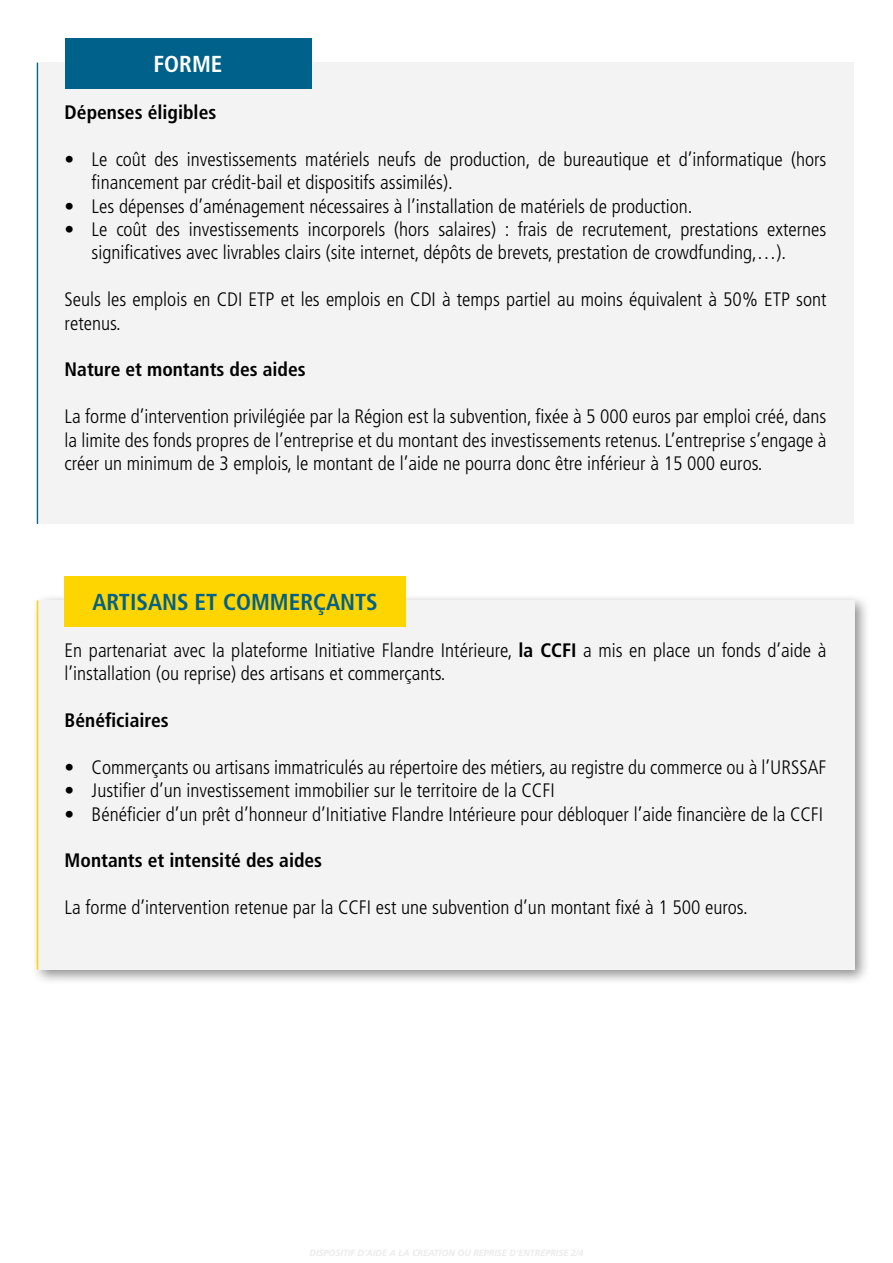
<style>
.page{position:relative;width:893px;height:1263px;background:#fff}
.page>*{position:absolute;margin:0;border:0;box-sizing:border-box;transform-origin:0 0}
.t1{font:700 condensed 23.1px "Frutiger";color:#00618a}
.t2{font:700 condensed 23.1px "Frutiger";color:#fff}
.t3{font:300 condensed 19.5px/23.4px "Frutiger";color:#000}
.t4{font:700 condensed 19.5px "Frutiger";color:#000}
.s1{font-weight:700}
</style>
<div class="page">
<div style="left:32px;top:594px;width:838px;height:391px;background:#000;opacity:.75"></div>
<div style="left:38px;top:600px;width:817px;height:369px;background:#f3f3f3"></div>
<div style="left:65px;top:576px;width:341px;height:51px;background:#ffd500"></div>
<hr style="left:37px;top:63px;width:1px;height:461px;background:#00618a">
<hr style="left:37px;top:600px;width:1px;height:369px;background:#ffd500">
<div style="left:38px;top:63px;width:816px;height:461px;background:#f3f3f3"></div>
<div style="left:65px;top:38px;width:246px;height:51px;background:#00618a"></div>
<p class="t2" style="left:154px;top:50px;width:70px">FORME</p>
<p class="t4" style="left:65px;top:101px;width:153px">Dépenses éligibles</p>
<p class="t3" style="left:92px;top:148px;width:736px;text-indent:-27px">• Le coût des investissements matériels neufs de production, de bureautique et d’informatique (hors financement par crédit-bail et dispositifs assimilés).</p>
<p class="t3" style="left:65px;top:194px;width:629px">• Les dépenses d’aménagement nécessaires à l’installation de matériels de production.</p>
<p class="t3" style="left:92px;top:218px;width:736px;text-indent:-27px">• Le coût des investissements incorporels (hors salaires) : frais de recrutement, prestations externes significatives avec livrables clairs (site internet, dépôts de brevets, prestation de crowdfunding,…).</p>
<p class="t3" style="left:65px;top:288px;width:763px">Seuls les emplois en CDI ETP et les emplois en CDI à temps partiel au moins équivalent à 50% ETP sont retenus.</p>
<p class="t4" style="left:65px;top:358px;width:243px">Nature et montants des aides</p>
<p class="t3" style="left:65px;top:405px;width:763px;text-align:justify">La forme d’intervention privilégiée par la Région est la subvention, fixée à 5 000 euros par emploi créé, dans la limite des fonds propres de l’entreprise et du montant des investissements retenus. L’entreprise s’engage à créer un minimum de 3 emplois, le montant de l’aide ne pourra donc être inférieur à 15 000 euros.</p>
<p class="t1" style="left:93px;top:588px;width:287px">ARTISANS ET COMMERÇANTS</p>
<p class="t3" style="left:65px;top:638px;width:763px">En partenariat avec la plateforme Initiative Flandre Intérieure, <span class="s1">la CCFI</span> a mis en place un fonds d’aide à l’installation (ou reprise) des artisans et commerçants.</p>
<p class="t4" style="left:65px;top:708px;width:106px">Bénéficiaires</p>
<p class="t3" style="left:65px;top:755px;width:763px">• Commerçants ou artisans immatriculés au répertoire des métiers, au registre du commerce ou à l’URSSAF</p>
<p class="t3" style="left:65px;top:779px;width:492px">• Justifier d’un investissement immobilier sur le territoire de la CCFI</p>
<p class="t3" style="left:65px;top:802px;width:760px">• Bénéficier d’un prêt d’honneur d’Initiative Flandre Intérieure pour débloquer l’aide financière de la CCFI</p>
<p class="t4" style="left:65px;top:849px;width:259px">Montants et intensité des aides</p>
<p class="t3" style="left:65px;top:896px;width:685px">La forme d’intervention retenue par la CCFI est une subvention d’un montant fixé à 1 500 euros.</p>
</div>
